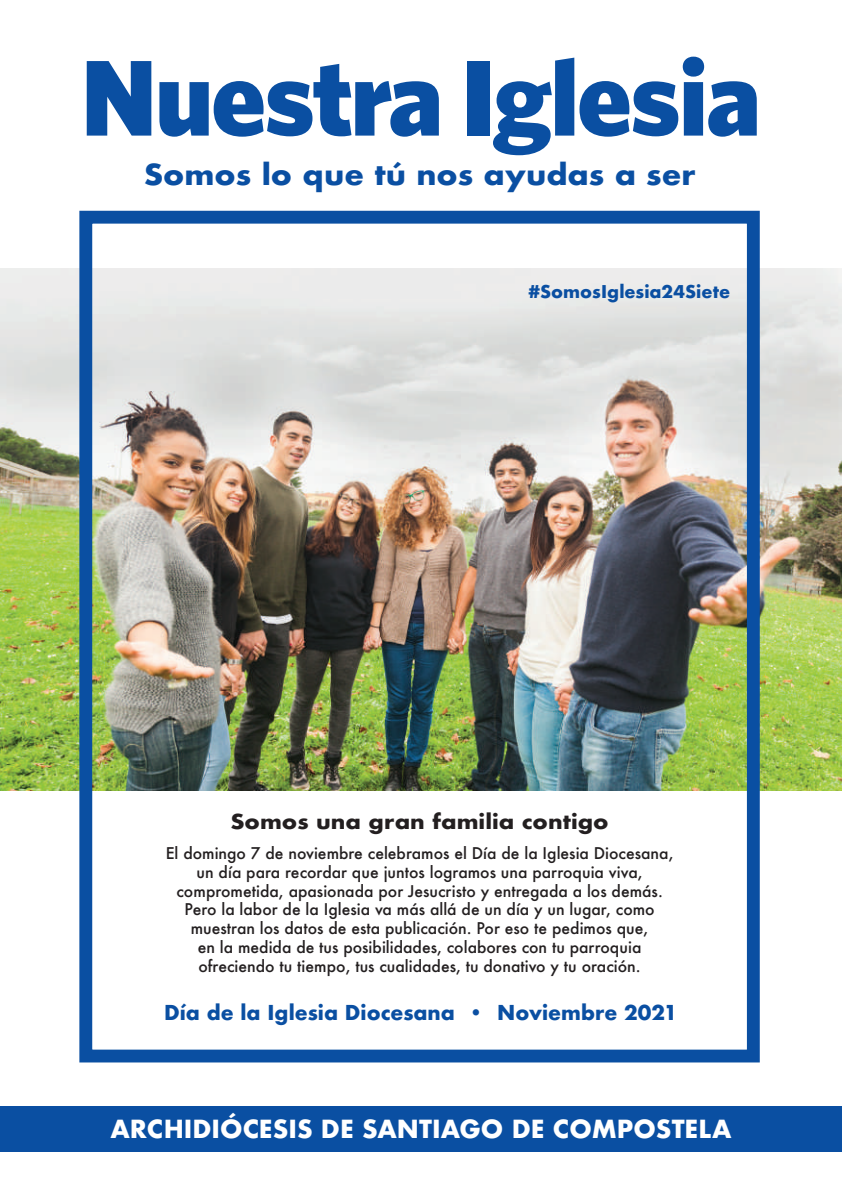
<style>
.page{position:relative;width:842px;height:1191px;background:#fff}
.page>*{position:absolute;margin:0;border:0;box-sizing:border-box;transform-origin:0 0}
.t1{font:900 108px "Whitney";letter-spacing:-.02em;color:#0a4fa2}
.t2{font:700 28.2px "Futura";color:#0a4fa2;scale:1.08 1}
.t3{font:700 24.2px "Futura";color:#fff}
.t4{font:700 20px "Futura";color:#0a4fa2}
.t5{font:700 20px "Futura";color:#231f20;scale:1.1 1}
.t6{font:700 17.2px "Futura";color:#0a4fa2}
.t7{font:500 15.8px/18.8px "Futura";color:#231f20;text-align:center}
</style>
<div class="page">
<img style="left:0;top:268px;width:842px;height:522px">
<div style="left:79px;top:211px;width:681px;height:851px;border:13px solid #0a4fa2"></div>
<div style="left:0;top:1106px;width:842px;height:46px;background:#0a4fa2"></div>
<h1 class="t1" style="left:81px;top:25px;width:682px">Nuestra Iglesia</h1>
<h2 class="t2" style="left:144px;top:154px;width:512px">Somos lo que tú nos ayudas a ser</h2>
<p class="t6" style="left:528px;top:279px;width:203px">#SomosIglesia24Siete</p>
<p class="t5" style="left:230px;top:807px;width:345px">Somos una gran familia contigo</p>
<p class="t7" style="left:166px;top:843px;width:509px">El domingo 7 de noviembre celebramos el Día de la Iglesia Diocesana, un día para recordar que juntos logramos una parroquia viva, comprometida, apasionada por Jesucristo y entregada a los demás.<br>Pero la labor de la Iglesia va más allá de un día y un lugar, como muestran los datos de esta publicación. Por eso te pedimos que,<br>en la medida de tus posibilidades, colabores con tu parroquia ofreciendo tu tiempo, tus cualidades, tu donativo y tu oración.</p>
<p class="t4" style="left:164px;top:997px;width:515px">Día de la Iglesia Diocesana • Noviembre 2021</p>
<h3 class="t3" style="left:110px;top:1111px;width:623px">ARCHIDIÓCESIS DE SANTIAGO DE COMPOSTELA</h3>
</div>
